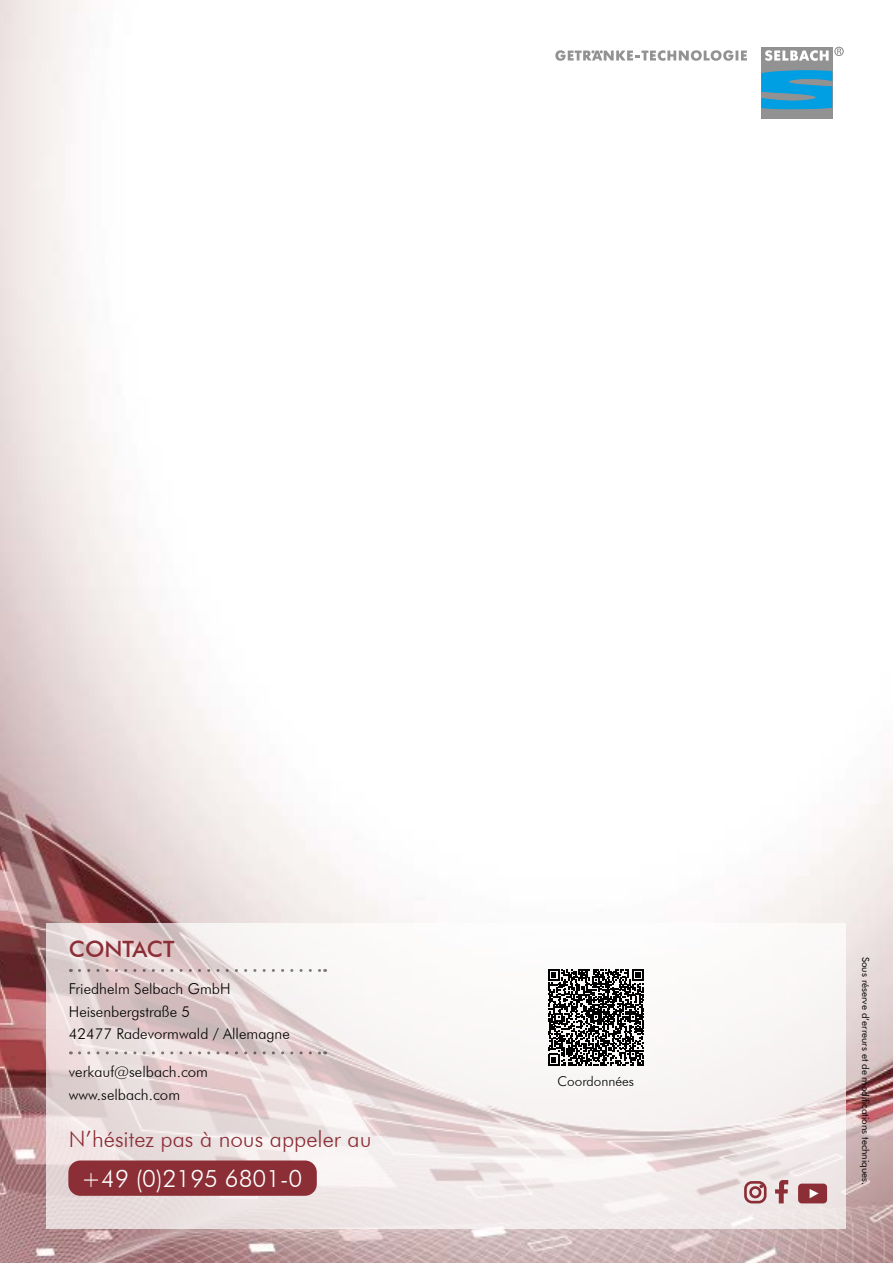
<style>
.page{position:relative;width:893px;height:1263px;background:#fff}
.page>*{position:absolute;margin:0;border:0;box-sizing:border-box;transform-origin:0 0}
.t1{font:300 24px "Futura BT";color:#fff}
.t2{font:300 22.5px "Futura BT";color:#8b2e35}
.t3{font:500 22.5px "Futura BT";color:#8b2e35}
.t4{font:300 15px/22.5px "Futura BT";color:#000}
.t5{font:300 13.5px "Futura BT";color:#000}
.t6{font:9.75px "Futura BT";color:#000}
</style>
<div class="page">
<img style="left:0;top:0;width:893px;height:1263px">
<svg style="left:47px;top:923px;width:799px;height:306px"></svg>
<svg style="left:555px;top:50px;width:192px;height:11px"></svg>
<div style="left:761px;top:47px;width:72px;height:72px;background:#929292"></div>
<svg style="left:761px;top:70px;width:71px;height:39px"></svg>
<svg style="left:765px;top:50px;width:64px;height:11px"></svg>
<svg style="left:835px;top:47px;width:8px;height:9px"></svg>
<div style="left:834px;top:47px;width:9px;height:9px;border:1px solid #929292;border-radius:50%"></div>
<svg style="left:548px;top:969px;width:96px;height:96px"></svg>
<svg style="left:743px;top:1180px;width:25px;height:25px"></svg>
<svg style="left:775px;top:1180px;width:13px;height:23px"></svg>
<div style="left:798px;top:1183px;width:29px;height:20px;background:#8b2e35;border-radius:4px"></div>
<svg style="left:810px;top:1189px;width:8px;height:9px"></svg>
<svg style="left:79px;top:969px;width:247px;height:3px"></svg>
<svg style="left:79px;top:1051px;width:247px;height:3px"></svg>
<div style="left:68px;top:1160px;width:249px;height:36px;background:#8b2e35;border-radius:12px"></div>
<h2 class="t3" style="left:69px;top:935px;width:107px">CONTACT</h2>
<p class="t4" style="left:69px;top:978px;width:222px">Friedhelm Selbach GmbH<br>Heisenbergstraße 5<br>42477 Radevormwald / Allemagne</p>
<p class="t4" style="left:69px;top:1060px;width:141px">verkauf@selbach.com www.selbach.com</p>
<h2 class="t2" style="left:69px;top:1125px;width:304px">N’hésitez pas à nous appeler au</h2>
<h1 class="t1" style="left:81px;top:1164px;width:223px">+49 (0)2195 6801-0</h1>
<p class="t5" style="left:558px;top:1073px;width:78px">Coordonnées</p>
<p class="t6" style="left:872px;top:957px;width:230px;rotate:90deg">Sous réserve d’erreurs et de modifications techniques.</p>
</div>
